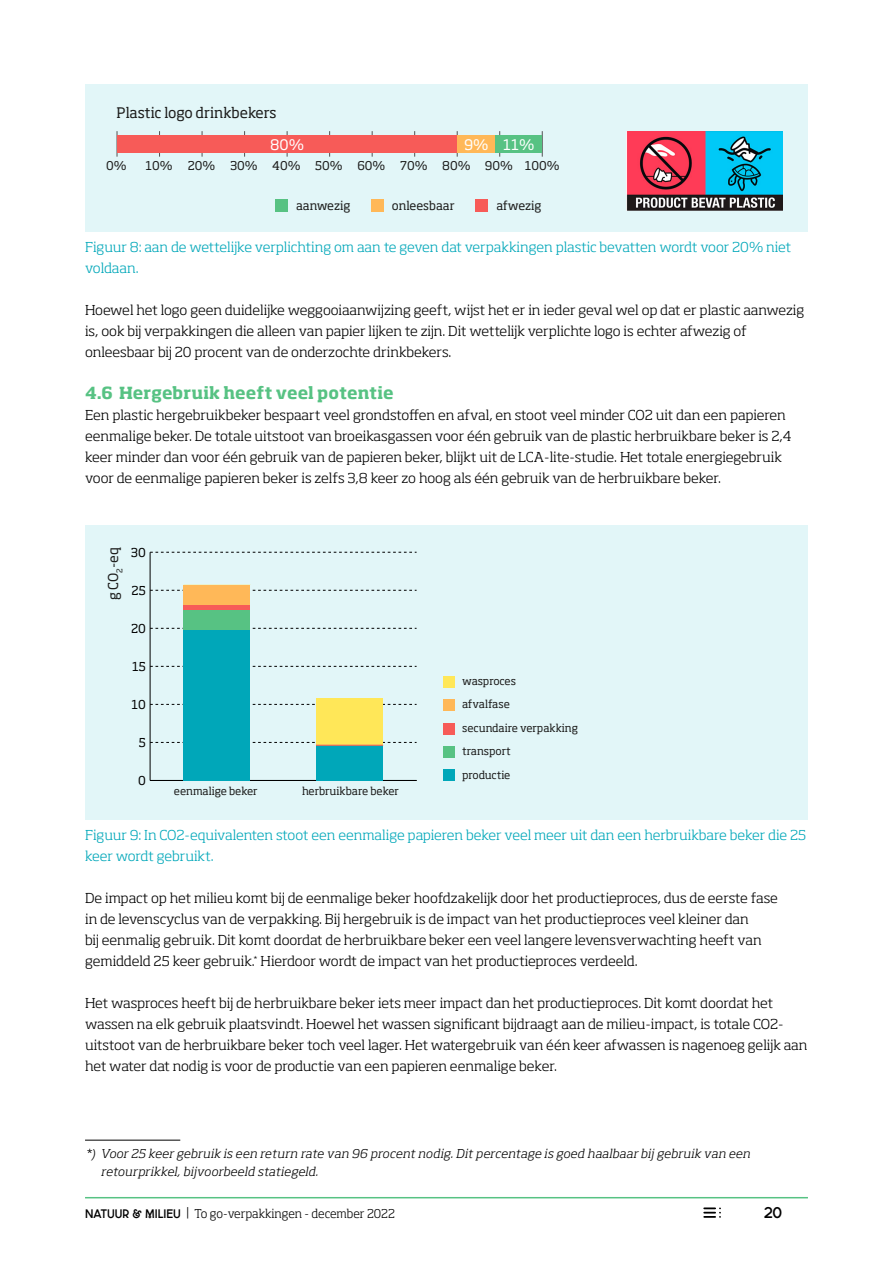
<style>
.page{position:relative;width:893px;height:1263px;background:#fff}
.page>*{position:absolute;margin:0;border:0;box-sizing:border-box;transform-origin:0 0}
.t1{font:700 16.5px "Soho Std";letter-spacing:.005em;color:#57c283}
.t2{font:15px "N&M Utrecht Bold";color:#000}
.t3{font:14.4px "Soho Std";color:#1c1c1b}
.t4{font:14.4px "Soho Std";color:#fff}
.t5{font:300 13.5px/21px "Soho Std";letter-spacing:-.005em;color:#000;scale:1.05 1}
.t6{font:300 13.5px/21px "Soho Std";color:#00a7b9;scale:1.05 1}
.t7{font:13.5px "Soho Std";color:#1c1c1b}
.t8{font:12.15px "Soho Std";color:#000}
.t9{font:italic 300 12px/18px "Soho Std";letter-spacing:.02em;color:#000;scale:1.05 1}
.t10{font:12px "Soho Std";color:#1c1c1b}
.t11{font:300 12px "Soho Std";color:#000}
.t12{font:10.8px "Soho Std";color:#1c1c1b}
.t13{font:10.8px "Soho Std";letter-spacing:-.02em;color:#1c1c1b}
.s1{font-family:"N&M Utrecht Bold";font-weight:400}
</style>
<div class="page">
<hr style="left:85px;top:1197px;width:723px;height:1px;background:#57c283">
<svg style="left:704px;top:1207px;width:17px;height:11px"></svg>
<div style="left:85px;top:84px;width:723px;height:147px;background:#e2f6f8"></div>
<svg style="left:542px;top:131px;width:1px;height:26px"></svg>
<div style="left:475px;top:199px;width:13px;height:13px;background:#f75b58"></div>
<div style="left:371px;top:199px;width:13px;height:13px;background:#ffb858"></div>
<div style="left:275px;top:199px;width:13px;height:13px;background:#57c283"></div>
<div style="left:117px;top:136px;width:340px;height:17px;background:#f75b58"></div>
<div style="left:457px;top:136px;width:38px;height:17px;background:#ffb858"></div>
<div style="left:495px;top:136px;width:47px;height:17px;background:#57c283"></div>
<img style="left:627px;top:132px;width:155px;height:78px">
<div style="left:85px;top:525px;width:723px;height:294px;background:#e2f6f8"></div>
<hr style="left:150px;top:552px;width:1px;height:228px;background:#000">
<hr style="left:150px;top:780px;width:267px;height:1px;background:#000">
<svg style="left:150px;top:742px;width:267px;height:1px"></svg>
<svg style="left:150px;top:704px;width:267px;height:1px"></svg>
<svg style="left:150px;top:666px;width:267px;height:1px"></svg>
<svg style="left:150px;top:628px;width:267px;height:1px"></svg>
<svg style="left:150px;top:590px;width:267px;height:1px"></svg>
<svg style="left:150px;top:552px;width:267px;height:1px"></svg>
<div style="left:317px;top:698px;width:66px;height:46px;background:#ffe758"></div>
<div style="left:183px;top:585px;width:67px;height:20px;background:#ffb858"></div>
<hr style="left:317px;top:744px;width:66px;height:1px;background:#ffb858">
<div style="left:183px;top:605px;width:67px;height:5px;background:#f75b58"></div>
<div style="left:183px;top:610px;width:67px;height:19px;background:#57c283"></div>
<div style="left:183px;top:629px;width:67px;height:151px;background:#00a7b9"></div>
<div style="left:317px;top:745px;width:66px;height:35px;background:#00a7b9"></div>
<div style="left:443px;top:769px;width:12px;height:12px;background:#00a7b9"></div>
<div style="left:443px;top:746px;width:12px;height:12px;background:#57c283"></div>
<div style="left:443px;top:723px;width:12px;height:11px;background:#f75b58"></div>
<div style="left:443px;top:699px;width:12px;height:12px;background:#ffb858"></div>
<div style="left:443px;top:676px;width:12px;height:11px;background:#ffe758"></div>
<hr style="left:85px;top:1140px;width:95px;height:1px;background:#000">
<p class="t3" style="left:117px;top:103px;width:162px">Plastic logo drinkbekers</p>
<p class="t4" style="left:270px;top:136px;width:35px">80%</p>
<p class="t4" style="left:464px;top:136px;width:72px">9% 11%</p>
<p class="t10" style="left:106px;top:158px;width:22px">0%</p>
<p class="t10" style="left:145px;top:158px;width:29px">10%</p>
<p class="t10" style="left:188px;top:158px;width:373px">20% 30% 40% 50% 60% 70% 80% 90% 100%</p>
<p class="t10" style="left:296px;top:198px;width:56px">aanwezig</p>
<p class="t10" style="left:392px;top:198px;width:64px">onleesbaar</p>
<p class="t10" style="left:496px;top:198px;width:47px">afwezig</p>
<p class="t6" style="left:85px;top:236px;width:674px">Figuur 8: aan de wettelijke verplichting om aan te geven dat verpakkingen plastic bevatten wordt voor 20% niet voldaan.</p>
<p class="t5" style="left:85px;top:299px;width:687px">Hoewel het logo geen duidelijke weggooiaanwijzing geeft, wijst het er in ieder geval wel op dat er plastic aanwezig is, ook bij verpakkingen die alleen van papier lijken te zijn. Dit wettelijk verplichte logo is echter afwezig of onleesbaar bij 20 procent van de onderzochte drinkbekers.</p>
<p class="t1" style="left:85px;top:382px;width:310px">4.6 Hergebruik heeft veel potentie</p>
<p class="t5" style="left:85px;top:404px;width:674px">Een plastic hergebruikbeker bespaart veel grondstoffen en afval, en stoot veel minder CO2 uit dan een papieren eenmalige beker. De totale uitstoot van broeikasgassen voor één gebruik van de plastic herbruikbare beker is 2,4 keer minder dan voor één gebruik van de papieren beker, blijkt uit de LCA-lite-studie. Het totale energiegebruik voor de eenmalige papieren beker is zelfs 3,8 keer zo hoog als één gebruik van de herbruikbare beker.</p>
<p class="t7" style="left:105px;top:600px;width:54px;rotate:-90deg">g CO<sub>2</sub>-eq</p>
<p class="t8" style="left:131px;top:545px;width:17px">30</p>
<p class="t8" style="left:132px;top:583px;width:16px">25</p>
<p class="t8" style="left:131px;top:621px;width:16px">20</p>
<p class="t8" style="left:132px;top:659px;width:15px">15</p>
<p class="t8" style="left:131px;top:697px;width:16px">10</p>
<p class="t8" style="left:139px;top:735px;width:9px">5</p>
<p class="t8" style="left:138px;top:773px;width:9px">0</p>
<p class="t12" style="left:174px;top:784px;width:85px">eenmalige beker</p>
<p class="t12" style="left:302px;top:784px;width:98px">herbruikbare beker</p>
<p class="t12" style="left:462px;top:674px;width:55px">wasproces</p>
<p class="t12" style="left:462px;top:698px;width:49px">afvalfase</p>
<p class="t12" style="left:462px;top:721px;width:117px">secundaire verpakking</p>
<p class="t12" style="left:462px;top:744px;width:50px">transport</p>
<p class="t13" style="left:462px;top:768px;width:50px">productie</p>
<p class="t6" style="left:85px;top:824px;width:688px">Figuur 9: In CO2-equivalenten stoot een eenmalige papieren beker veel meer uit dan een herbruikbare beker die 25 keer wordt gebruikt.</p>
<p class="t5" style="left:85px;top:887px;width:661px">De impact op het milieu komt bij de eenmalige beker hoofdzakelijk door het productieproces, dus de eerste fase in de levenscyclus van de verpakking. Bij hergebruik is de impact van het productieproces veel kleiner dan<br>bij eenmalig gebruik. Dit komt doordat de herbruikbare beker een veel langere levensverwachting heeft van gemiddeld 25 keer gebruik.<sup>*</sup> Hierdoor wordt de impact van het productieproces verdeeld.</p>
<p class="t5" style="left:85px;top:992px;width:690px">Het wasproces heeft bij de herbruikbare beker iets meer impact dan het productieproces. Dit komt doordat het wassen na elk gebruik plaatsvindt. Hoewel het wassen significant bijdraagt aan de milieu-impact, is totale CO2- uitstoot van de herbruikbare beker toch veel lager. Het watergebruik van één keer afwassen is nagenoeg gelijk aan het water dat nodig is voor de productie van een papieren eenmalige beker.</p>
<p class="t9" style="left:101px;top:1144px;width:620px;text-indent:-16px">*) Voor 25 keer gebruik is een return rate van 96 procent nodig. Dit percentage is goed haalbaar bij gebruik van een retourprikkel, bijvoorbeeld statiegeld.</p>
<p class="t11" style="left:85px;top:1206px;width:311px"><span class="s1">NATUUR &amp; MILIEU</span> | To go-verpakkingen - december 2022</p>
<p class="t2" style="left:764px;top:1206px;width:19px">20</p>
</div>
